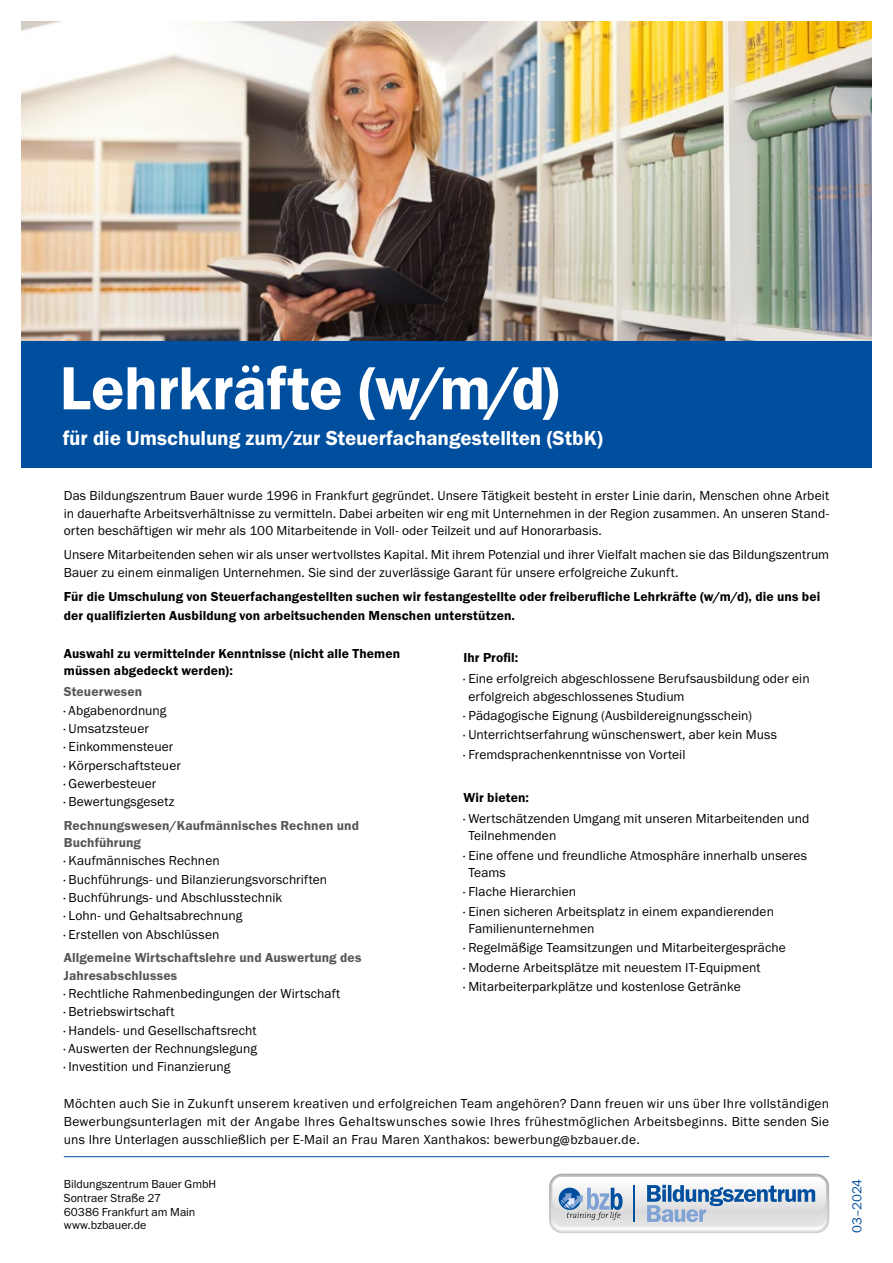
<style>
.page{position:relative;width:893px;height:1263px;background:#fff}
.page>*{position:absolute;margin:0;border:0;box-sizing:border-box;transform-origin:0 0}
.t1{font:600 63px "Franklin Gothic FS";letter-spacing:-.01em;color:#fff}
.t2{font:600 21px "Franklin Gothic FS";letter-spacing:-.005em;color:#fff}
.t3{font:13.5px/18.3px "Franklin Gothic FS";letter-spacing:.005em;color:#000}
.t4{font:600 13.5px/17.2px "Franklin Gothic FS";letter-spacing:.01em;color:#000}
.t5{font:600 13.5px/17.2px "Franklin Gothic FS";letter-spacing:.01em;color:#575756}
.t6{font:13.5px "Franklin Gothic FS";color:#004f9f}
.t7{font:12px/13.8px "Franklin Gothic FS";color:#000}
</style>
<div class="page">
<div style="left:21px;top:340px;width:851px;height:128px;background:#004f9f"></div>
<hr style="left:64px;top:1156px;width:765px;height:1px;background:#004f9f">
<svg style="left:549px;top:1174px;width:280px;height:59px"></svg>
<img style="left:21px;top:21px;width:851px;height:319px">
<h1 class="t1" style="left:60px;top:353px;width:501px">Lehrkräfte (w/m/d)</h1>
<h2 class="t2" style="left:63px;top:427px;width:542px">für die Umschulung zum/zur Steuerfachangestellten (StbK)</h2>
<p class="t3" style="left:64px;top:487px;width:767px;line-height:17.7px;text-align:justify">Das Bildungszentrum Bauer wurde 1996 in Frankfurt gegründet. Unsere Tätigkeit besteht in erster Linie darin, Menschen ohne Arbeit in dauerhafte Arbeitsverhältnisse zu vermitteln. Dabei arbeiten wir eng mit Unternehmen in der Region zusammen. An unseren Stand&shy;orten beschäftigen wir mehr als 100 Mitarbeitende in Voll- oder Teilzeit und auf Honorarbasis.</p>
<p class="t3" style="left:64px;top:546px;width:767px;line-height:17.7px">Unsere Mitarbeitenden sehen wir als unser wertvollstes Kapital. Mit ihrem Potenzial und ihrer Vielfalt machen sie das Bildungszentrum<br>Bauer zu einem einmaligen Unternehmen. Sie sind der zuverlässige Garant für unsere erfolgreiche Zukunft.</p>
<p class="t4" style="left:64px;top:587px;width:758px;line-height:19.4px">Für die Umschulung von Steuerfachangestellten suchen wir festangestellte oder freiberufliche Lehrkräfte (w/m/d), die uns bei der qualifizierten Ausbildung von arbeitsuchenden Menschen unterstützen.</p>
<p class="t4" style="left:64px;top:645px;width:338px">Auswahl zu vermittelnder Kenntnisse (nicht alle Themen müssen abgedeckt werden):</p>
<p class="t5" style="left:64px;top:683px;width:80px">Steuerwesen</p>
<p class="t3" style="left:64px;top:701px;width:119px">· Abgabenordnung<br>· Umsatzsteuer<br>· Einkommensteuer<br>· Körperschaftsteuer · Gewerbesteuer<br>· Bewertungsgesetz</p>
<p class="t5" style="left:64px;top:817px;width:297px">Rechnungswesen/Kaufmännisches Rechnen und<br>Buchführung</p>
<p class="t3" style="left:64px;top:852px;width:265px">· Kaufmännisches Rechnen<br>· Buchführungs- und Bilanzierungsvorschriften · Buchführungs- und Abschlusstechnik<br>· Lohn- und Gehaltsabrechnung<br>· Erstellen von Abschlüssen</p>
<p class="t5" style="left:64px;top:949px;width:299px">Allgemeine Wirtschaftslehre und Auswertung des<br>Jahresabschlusses</p>
<p class="t3" style="left:64px;top:984px;width:278px">· Rechtliche Rahmenbedingungen der Wirtschaft · Betriebswirtschaft<br>· Handels- und Gesellschaftsrecht<br>· Auswerten der Rechnungslegung<br>· Investition und Finanzierung</p>
<p class="t4" style="left:463px;top:649px;width:56px">Ihr Profil:</p>
<p class="t3" style="left:468px;top:670px;width:343px;line-height:17.2px;text-indent:-5px">· Eine erfolgreich abgeschlossene Berufsausbildung oder ein erfolgreich abgeschlossenes Studium</p>
<p class="t3" style="left:463px;top:706px;width:315px;line-height:19.4px">· Pädagogische Eignung (Ausbildereignungsschein)<br>· Unterrichtserfahrung wünschenswert, aber kein Muss · Fremdsprachenkenntnisse von Vorteil</p>
<p class="t4" style="left:463px;top:789px;width:67px">Wir bieten:</p>
<p class="t3" style="left:468px;top:810px;width:343px;line-height:17.2px;text-indent:-5px">· Wertschätzenden Umgang mit unseren Mitarbeitenden und<br>Teilnehmenden</p>
<p class="t3" style="left:468px;top:847px;width:340px;line-height:17.2px;text-indent:-5px">· Eine offene und freundliche Atmosphäre innerhalb unseres<br>Teams</p>
<p class="t3" style="left:463px;top:882px;width:312px;line-height:19.4px">· Flache Hierarchien<br>· Einen sicheren Arbeitsplatz in einem expandierenden</p>
<p class="t3" style="left:463px;top:919px;width:324px;line-height:19.4px;text-indent:5px">Familienunternehmen<br>· Regelmäßige Teamsitzungen und Mitarbeitergespräche · Moderne Arbeitsplätze mit neuestem IT-Equipment<br>· Mitarbeiterparkplätze und kostenlose Getränke</p>
<p class="t3" style="left:64px;top:1095px;width:767px;line-height:17.7px;text-align:justify">Möchten auch Sie in Zukunft unserem kreativen und erfolgreichen Team angehören? Dann freuen wir uns über Ihre vollständigen Bewerbungsunterlagen mit der Angabe Ihres Gehaltswunsches sowie Ihres frühestmöglichen Arbeitsbeginns. Bitte senden Sie uns Ihre Unterlagen ausschließlich per E-Mail an Frau Maren Xanthakos: bewerbung@bzbauer.de.</p>
<p class="t7" style="left:64px;top:1177px;width:154px">Bildungszentrum Bauer GmbH<br>Sontraer Straße 27<br>60386 Frankfurt am Main www.bzbauer.de</p>
<p class="t6" style="left:850px;top:1233px;width:56px;rotate:-90deg">03–2024</p>
</div>
